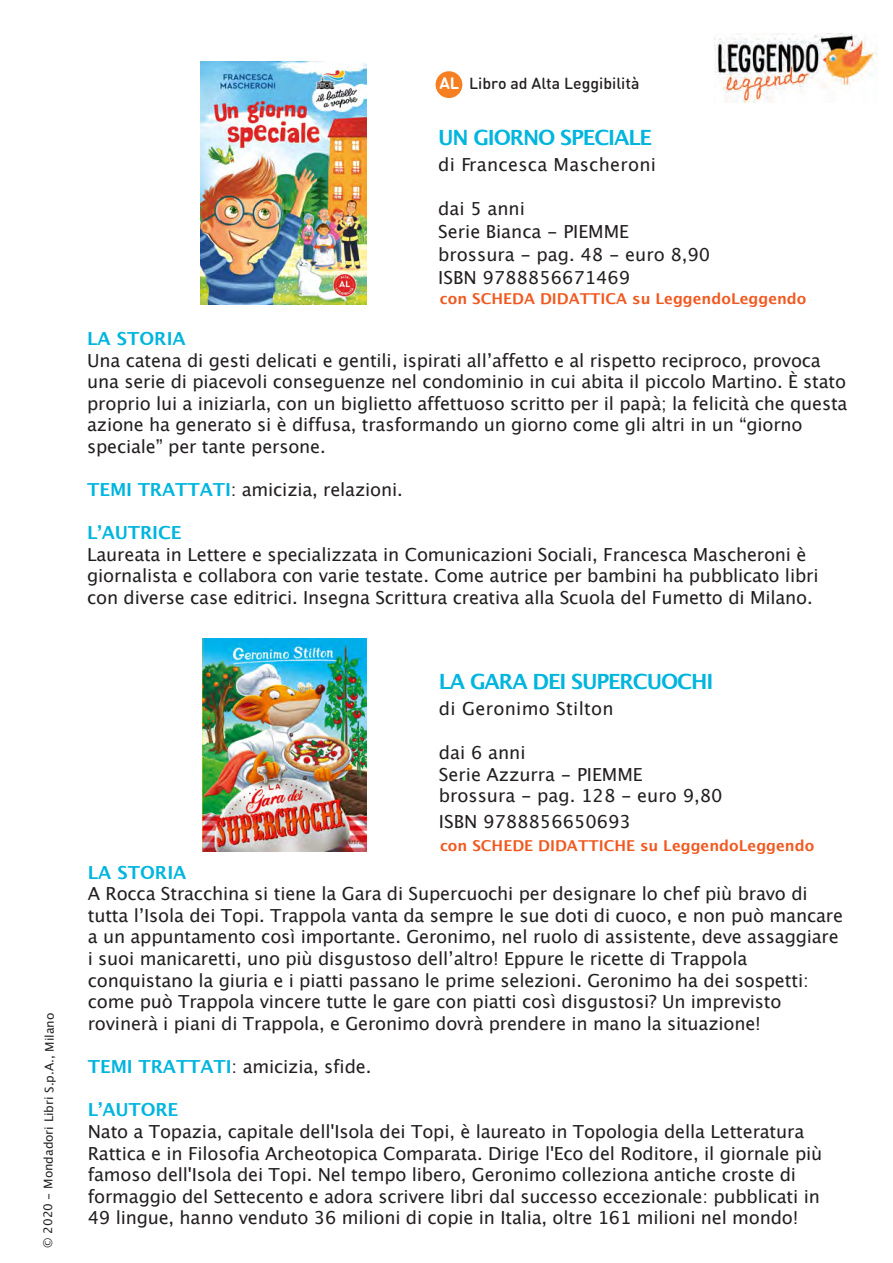
<style>
.page{position:relative;width:893px;height:1263px;background:#fff}
.page>*{position:absolute;margin:0;border:0;box-sizing:border-box;transform-origin:0 0}
.t1{font:700 21px "Lucida Grande";letter-spacing:-.055em;color:#00b5de}
.t2{font:18px/21.6px "Lucida Grande";letter-spacing:-.01em;color:#231f20}
.t3{font:18px "Lucida Grande";letter-spacing:.015em;color:#231f20}
.t4{font:700 18px "Lucida Grande";letter-spacing:-.01em;color:#00b5de}
.t5{font:700 18px "Lucida Grande";color:#00b5de}
.t6{font:500 15.9px "DIN Round Pro";color:#231f20}
.t7{font:700 15px "Lucida Grande";color:#f15920}
.t8{font:12px "Lucida Grande";color:#231f20}
.s1{font-weight:700;font-size:16.5px;color:#fff}
.s2{font-weight:700;color:#00b5de}
</style>
<div class="page">
<img style="left:714px;top:33px;width:164px;height:69px">
<div style="left:436px;top:71px;width:26px;height:27px;background:#f57f21;border-radius:50%"></div>
<img style="left:201px;top:61px;width:165px;height:244px">
<img style="left:202px;top:638px;width:164px;height:214px">
<p class="t8" style="left:42px;top:1248px;width:237px;rotate:-90deg">© 2020 - Mondadori Libri S.p.A., Milano</p>
<p class="t6" style="left:439px;top:72px;width:202px"><span class="s1">AL</span> Libro ad Alta Leggibilità</p>
<p class="t1" style="left:438px;top:120px;width:215px">UN GIORNO SPECIALE</p>
<p class="t3" style="left:438px;top:154px;width:219px">di Francesca Mascheroni</p>
<p class="t2" style="left:438px;top:197px;width:274px;line-height:23px">dai 5 anni<br>Serie Bianca - PIEMME<br>brossura - pag. 48 - euro 8,90<br>ISBN 9788856671469</p>
<p class="t7" style="left:440px;top:286px;width:368px">con SCHEDA DIDATTICA su LeggendoLeggendo</p>
<p class="t5" style="left:87px;top:324px;width:100px">LA STORIA</p>
<p class="t2" style="left:87px;top:350px;width:762px">Una catena di gesti delicati e gentili, ispirati allʼaffetto e al rispetto reciproco, provoca una serie di piacevoli conseguenze nel condominio in cui abita il piccolo Martino. È stato proprio lui a iniziarla, con un biglietto affettuoso scritto per il papà; la felicità che questa azione ha generato si è diffusa, trasformando un giorno come gli altri in un “giorno speciale” per tante persone.</p>
<p class="t2" style="left:87px;top:479px;width:317px"><span class="s2">TEMI TRATTATI</span>: amicizia, relazioni.</p>
<p class="t4" style="left:87px;top:518px;width:96px">LʼAUTRICE</p>
<p class="t2" style="left:87px;top:544px;width:733px">Laureata in Lettere e specializzata in Comunicazioni Sociali, Francesca Mascheroni è giornalista e collabora con varie testate. Come autrice per bambini ha pubblicato libri con diverse case editrici. Insegna Scrittura creativa alla Scuola del Fumetto di Milano.</p>
<p class="t1" style="left:439px;top:664px;width:276px">LA GARA DEI SUPERCUOCHI</p>
<p class="t3" style="left:439px;top:698px;width:176px">di Geronimo Stilton</p>
<p class="t2" style="left:439px;top:742px;width:285px">dai 6 anni<br>Serie Azzurra - PIEMME brossura - pag. 128 - euro 9,80</p>
<p class="t2" style="left:439px;top:811px;width:194px">ISBN 9788856650693</p>
<p class="t7" style="left:440px;top:833px;width:376px">con SCHEDE DIDATTICHE su LeggendoLeggendo</p>
<p class="t5" style="left:88px;top:858px;width:100px">LA STORIA</p>
<p class="t2" style="left:88px;top:883px;width:757px">A Rocca Stracchina si tiene la Gara di Supercuochi per designare lo chef più bravo di tutta lʼIsola dei Topi. Trappola vanta da sempre le sue doti di cuoco, e non può mancare a un appuntamento così importante. Geronimo, nel ruolo di assistente, deve assaggiare i suoi manicaretti, uno più disgustoso dellʼaltro! Eppure le ricette di Trappola conquistano la giuria e i piatti passano le prime selezioni. Geronimo ha dei sospetti: come può Trappola vincere tutte le gare con piatti così disgustosi? Un imprevisto rovinerà i piani di Trappola, e Geronimo dovrà prendere in mano la situazione!</p>
<p class="t2" style="left:88px;top:1056px;width:285px"><span class="s2">TEMI TRATTATI</span>: amicizia, sfide.</p>
<p class="t4" style="left:88px;top:1095px;width:92px">LʼAUTORE</p>
<p class="t2" style="left:88px;top:1121px;width:736px">Nato a Topazia, capitale dell'Isola dei Topi, è laureato in Topologia della Letteratura Rattica e in Filosofia Archeotopica Comparata. Dirige l'Eco del Roditore, il giornale più famoso dell'Isola dei Topi. Nel tempo libero, Geronimo colleziona antiche croste di formaggio del Settecento e adora scrivere libri dal successo eccezionale: pubblicati in 49 lingue, hanno venduto 36 milioni di copie in Italia, oltre 161 milioni nel mondo!</p>
</div>
